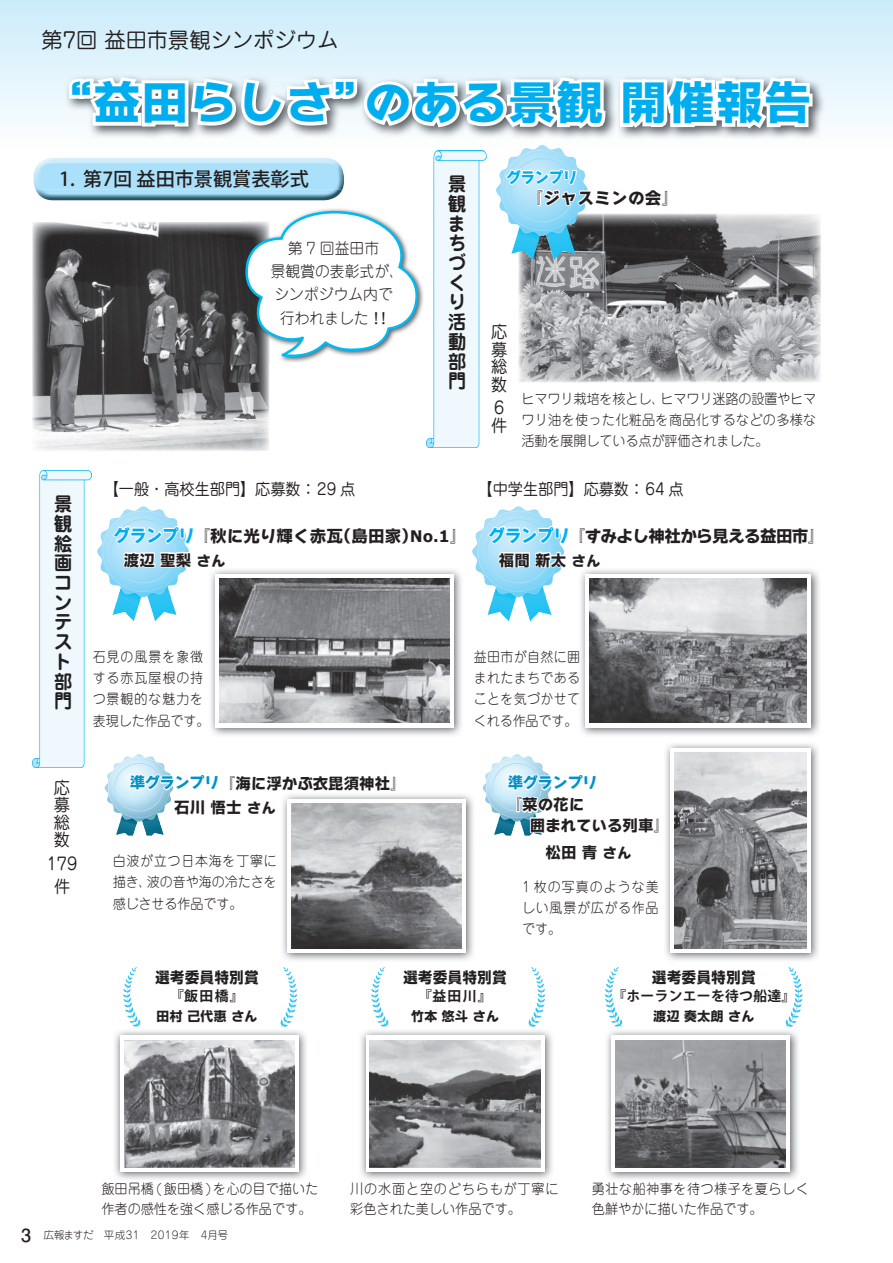
<style>
.page{position:relative;width:893px;height:1263px;background:#fff}
.page>*{position:absolute;margin:0;border:0;box-sizing:border-box;transform-origin:0 0}
.t1{font:700 44.4px "Shin Go Pro";letter-spacing:.05em;color:#00aeef}
.t2{font:21.3px "Jun 201 Pro";color:#231f20}
.t3{font:700 19.2px/19.6px "Jun 501 Pro";color:#231f20;scale:.95 1}
.t4{font:500 19.2px "Koz Go Pro";color:#231f20}
.t5{font:16.95px/17.5px "Jun 201 Pro";color:#231f20;text-align:justify;scale:.95 1}
.t6{font:700 15.9px "Shin Go Pro";letter-spacing:.02em;color:#231f20}
.t7{font:15.9px "Jun 201 Pro";color:#231f20;scale:.95 1}
.t8{font:700 15.9px "Wanpaku GN Std";letter-spacing:.06em;color:#231f20}
.t9{font:300 15.45px/23.4px "Jun 101 Pro";color:#231f20;text-align:center;scale:.96 1}
.t10{font:700 14.85px/20.2px "Shin Go Pro";letter-spacing:.05em;color:#231f20}
.t11{font:700 14.85px "Shin Go Pro";letter-spacing:.05em;color:#231f20;scale:.95 1}
.t12{font:700 14.85px "Wanpaku GN Std";color:#0092c8}
.t13{font:700 14.85px "Wanpaku GN Std";color:#00aeef;scale:.95 1}
.t14{font:300 13.8px/21.3px "Jun 101 Pro";letter-spacing:.02em;color:#231f20;text-align:justify;scale:.95 1}
.t15{font:300 13.8px/21.3px "Jun 101 Pro";letter-spacing:.02em;color:#231f20;text-align:justify;scale:.94 1}
.t16{font:300 13.8px/21.3px "Jun 101 Pro";letter-spacing:.075em;color:#231f20;scale:.94 1}
.t17{font:300 13.8px/20.2px "Jun 101 Pro";color:#231f20;scale:.95 1}
.t18{font:300 13.8px/20.2px "Jun 101 Pro";letter-spacing:.06em;color:#231f20;scale:.95 1}
.t19{font:700 13.8px "Koz Go Pro";letter-spacing:.02em;color:#231f20}
.t20{font:700 12.75px "Shin Go Pro";letter-spacing:.04em;color:#231f20}
.t21{font:300 10.65px "Jun 101 Pro";letter-spacing:.03em;color:#231f20}
.s1{font-family:"Wanpaku GN Std"}
.s2{font-family:"Jun 34 Pro";font-weight:500;font-size:14.85px}
.s3{font-family:"Shin Go Pro"}
.s4{font-family:"Wanpaku GN Std";font-size:16.95px;color:#00aeef}
.s5{font-family:"Tahoma"}
.s6{font-family:"Wanpaku GN Std";font-size:13.8px}
.s7{color:#0092c8}
.s8{font-family:"Wanpaku GN Std";color:#0092c8}
.s9{font-family:"Futo Go B101 Pro";font-weight:700;font-size:18px}
</style>
<div class="page">
<img style="left:426px;top:156px;width:60px;height:291px">
<img style="left:32px;top:471px;width:60px;height:296px">
<svg style="left:0;top:0;width:893px;height:156px"></svg>
<img style="left:519px;top:213px;width:302px;height:170px">
<img style="left:32px;top:222px;width:237px;height:229px">
<img style="left:105px;top:755px;width:64px;height:81px">
<img style="left:483px;top:755px;width:64px;height:81px">
<img style="left:210px;top:570px;width:252px;height:166px">
<div style="left:216px;top:574px;width:238px;height:153px;background:#fff"></div>
<img style="left:580px;top:570px;width:239px;height:166px">
<div style="left:585px;top:574px;width:226px;height:153px;background:#fff"></div>
<img style="left:220px;top:578px;width:229px;height:145px">
<img style="left:590px;top:578px;width:217px;height:145px">
<img style="left:97px;top:509px;width:89px;height:112px">
<img style="left:472px;top:509px;width:89px;height:112px">
<svg style="left:505px;top:773px;width:47px;height:62px"></svg>
<img style="left:123px;top:967px;width:18px;height:60px">
<img style="left:371px;top:967px;width:18px;height:60px">
<img style="left:604px;top:967px;width:18px;height:60px">
<img style="left:280px;top:967px;width:18px;height:60px">
<img style="left:528px;top:967px;width:18px;height:60px">
<img style="left:786px;top:968px;width:17px;height:59px">
<svg style="left:619px;top:967px;width:172px;height:59px"></svg>
<img style="left:114px;top:1030px;width:192px;height:150px">
<div style="left:120px;top:1036px;width:178px;height:136px;background:#fff"></div>
<img style="left:360px;top:1030px;width:192px;height:150px">
<svg style="left:366px;top:1036px;width:178px;height:136px"></svg>
<img style="left:606px;top:1030px;width:192px;height:150px">
<div style="left:612px;top:1036px;width:178px;height:136px;background:#fff"></div>
<img style="left:282px;top:794px;width:191px;height:167px">
<svg style="left:287px;top:799px;width:179px;height:153px"></svg>
<img style="left:665px;top:743px;width:153px;height:218px">
<svg style="left:670px;top:748px;width:140px;height:204px"></svg>
<img style="left:124px;top:1040px;width:170px;height:127px">
<img style="left:370px;top:1040px;width:170px;height:127px">
<img style="left:616px;top:1040px;width:170px;height:127px">
<img style="left:291px;top:804px;width:170px;height:144px">
<img style="left:674px;top:753px;width:132px;height:195px">
<img style="left:35px;top:189px;width:307px;height:11px">
<div style="left:34px;top:163px;width:310px;height:26px;background:#aae0f9"></div>
<img style="left:65px;top:74px;width:760px;height:66px">
<svg style="left:66px;top:65px;width:750px;height:68px"></svg>
<img style="left:496px;top:148px;width:92px;height:112px">
<img style="left:269px;top:358px;width:46px;height:5px">
<img style="left:242px;top:358px;width:27px;height:5px">
<svg style="left:242px;top:208px;width:182px;height:150px"></svg>
<svg style="left:503px;top:167px;width:85px;height:41px"></svg>
<svg style="left:111px;top:514px;width:338px;height:56px"></svg>
<svg style="left:127px;top:773px;width:270px;height:44px"></svg>
<svg style="left:486px;top:525px;width:321px;height:45px"></svg>
<h2 class="t2" style="left:41px;top:23px;width:298px">第7回 益田市景観シンポジウム</h2>
<h1 class="t1" style="left:46px;top:67px;width:766px">“益田<span class="s1">らしさ</span>”<span class="s1">のある</span>景観開催報告</h1>
<h3 class="t4" style="left:59px;top:167px;width:251px">1. 第7回 益田市景観賞表彰式</h3>
<p class="t9" style="left:271px;top:234px;width:140px">第 7 回益田市<br>景観賞の表彰式が、シンポジウム内で行われました<span class="s2">！！</span></p>
<h3 class="t3" style="left:448px;top:172px;width:20px">景観まちづくり活動部門</h3>
<p class="t13" style="left:507px;top:166px;width:76px">グランプリ</p>
<p class="t8" style="left:527px;top:186px;width:153px"><span class="s3">『</span>ジャスミンの<span class="s3">会』</span></p>
<p class="t5" style="left:491px;top:321px;width:18px">応募総数</p>
<p class="t5" style="left:491px;top:397px;width:18px">6件</p>
<p class="t14" style="left:521px;top:386px;width:312px">ヒマワリ栽培を核とし、ヒマワリ迷路の設置やヒマワリ油を使った化粧品を商品化するなどの多様な活動を展開している点が評価されました。</p>
<h3 class="t3" style="left:54px;top:492px;width:20px">景観絵画コンテスト部門</h3>
<p class="t7" style="left:104px;top:477px;width:266px">【一般・高校生部門】応募数： 29 点</p>
<p class="t7" style="left:478px;top:477px;width:218px">【中学生部門】応募数： 64 点</p>
<p class="t6" style="left:114px;top:524px;width:354px"><span class="s4">グランプリ</span>『秋<span class="s1">に</span>光<span class="s1">り</span>輝<span class="s1">く</span>赤瓦（島田家）<span class="s5">No.1</span>』</p>
<p class="t6" style="left:489px;top:524px;width:337px"><span class="s4">グランプリ</span>『<span class="s1">すみよし</span>神社<span class="s1">から</span>見<span class="s1">える</span>益田市』</p>
<p class="t10" style="left:124px;top:548px;width:103px">渡辺聖梨<span class="s6">さん</span></p>
<p class="t16" style="left:93px;top:644px;width:126px">石見の風景を象徴する赤瓦屋根の持つ景観的な魅力を表現した作品です。</p>
<p class="t10" style="left:499px;top:548px;width:103px">福間新太<span class="s6">さん</span></p>
<p class="t15" style="left:474px;top:644px;width:115px">益田市が自然に囲まれたまちであることを気づかせてくれる作品です。</p>
<p class="t5" style="left:54px;top:777px;width:18px">応募総数</p>
<p class="t5" style="left:47px;top:850px;width:34px;line-height:23.2px;text-align:center">179件</p>
<p class="t10" style="left:130px;top:772px;width:277px"><span class="s7">準</span><span class="s8">グランプリ</span>『海<span class="s1">に</span>浮<span class="s1">かぶ</span>衣毘須神社』</p>
<p class="t12" style="left:508px;top:772px;width:91px"><span class="s3">準</span>グランプリ</p>
<p class="t10" style="left:175px;top:795px;width:103px">石川悟士<span class="s6">さん</span></p>
<p class="t15" style="left:113px;top:848px;width:176px">白波が立つ日本海を丁寧に描き、波の音や海の冷たさを感じさせる作品です。</p>
<p class="t11" style="left:155px;top:965px;width:110px">選考委員特別賞</p>
<p class="t19" style="left:170px;top:987px;width:75px">『飯田橋』</p>
<p class="t20" style="left:157px;top:1006px;width:102px">田村己代惠<span class="s1">さん</span></p>
<p class="t10" style="left:514px;top:793px;width:156px;text-indent:-7px">『菜<span class="s1">の</span>花<span class="s1">に<br></span>　囲<span class="s1">まれている</span>列車』</p>
<p class="t10" style="left:546px;top:840px;width:87px">松田青<span class="s6">さん</span></p>
<p class="t15" style="left:522px;top:874px;width:147px">1 枚の写真のような美しい風景が広がる作品です。</p>
<p class="t11" style="left:403px;top:965px;width:110px">選考委員特別賞</p>
<p class="t19" style="left:418px;top:987px;width:75px">『益田川』</p>
<p class="t20" style="left:411px;top:1006px;width:89px">竹本悠斗<span class="s1">さん</span></p>
<p class="t11" style="left:652px;top:965px;width:110px">選考委員特別賞</p>
<p class="t19" style="left:612px;top:987px;width:184px">『ホーランエーを待つ船達』</p>
<p class="t20" style="left:653px;top:1006px;width:102px">渡辺奏太朗<span class="s1">さん</span></p>
<p class="t17" style="left:101px;top:1177px;width:230px">飯田吊橋 ( 飯田橋 ) を心の目で描いた作者の感性を強く感じる作品です。</p>
<p class="t18" style="left:350px;top:1177px;width:221px">川の水面と空のどちらもが丁寧に彩色された美しい作品です。</p>
<p class="t14" style="left:592px;top:1177px;width:230px;line-height:20.2px">勇壮な船神事を待つ様子を夏らしく色鮮やかに描いた作品です。</p>
<p class="t21" style="left:21px;top:1226px;width:208px"><span class="s9">3</span> 広報ますだ　平成31　2019年　4月号</p>
</div>
